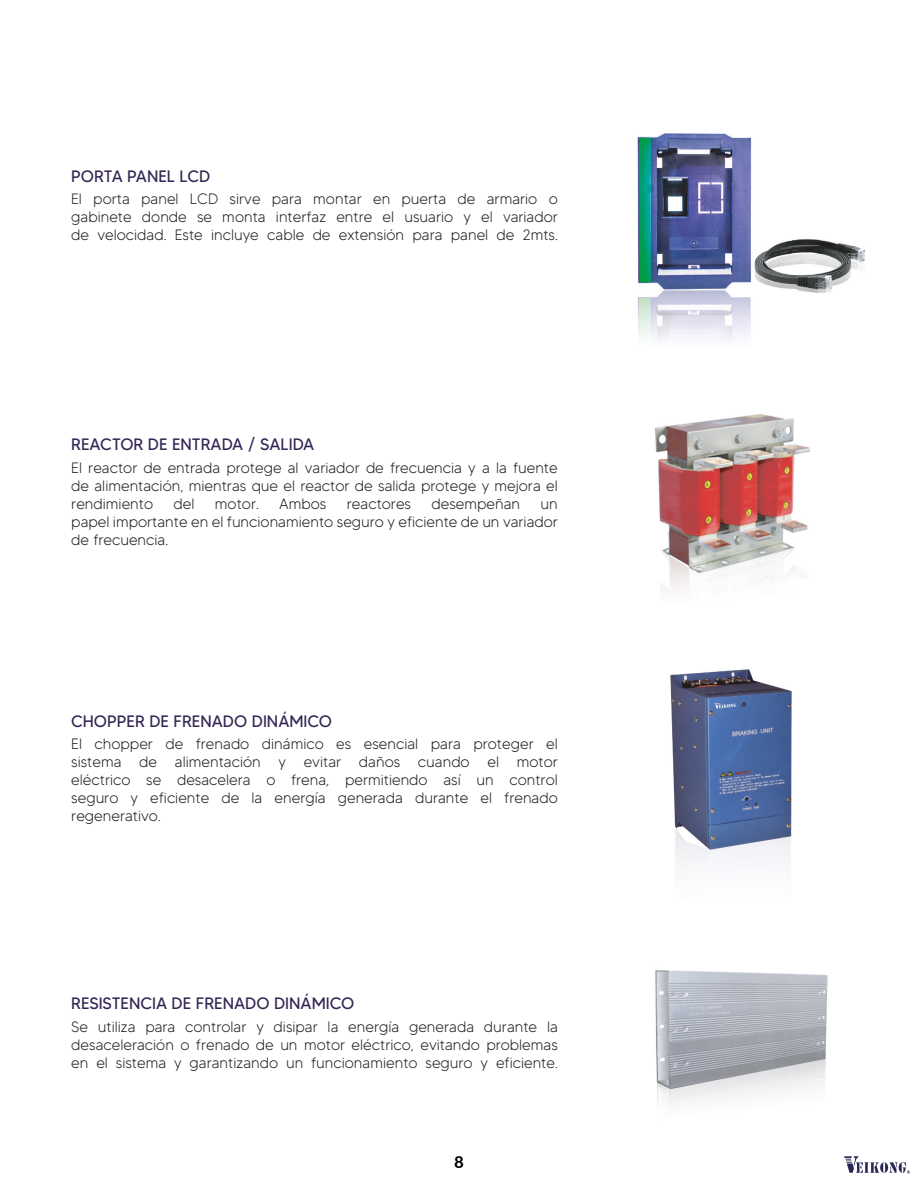
<style>
.page{position:relative;width:918px;height:1188px;background:#fff}
.page>*{position:absolute;margin:0;border:0;box-sizing:border-box;transform-origin:0 0}
.t1{font:16.5px "MADETOMMY";color:#342654}
.t2{font:16.5px "Arial Rounded MT Bold";color:#000}
.t3{font:300 15px/18px "MADETOMMY";color:#1d1d1b;text-align:justify}
</style>
<div class="page">
<svg style="left:844px;top:1156px;width:66px;height:18px"></svg>
<img style="left:791px;top:239px;width:75px;height:54px">
<img style="left:637px;top:133px;width:154px;height:207px">
<img style="left:654px;top:414px;width:156px;height:177px">
<img style="left:670px;top:669px;width:122px;height:196px">
<img style="left:655px;top:970px;width:173px;height:136px">
<p class="t1" style="left:71px;top:166px;width:141px">PORTA PANEL LCD</p>
<p class="t3" style="left:71px;top:190px;width:488px">El porta panel LCD sirve para montar en puerta de armario o gabinete donde se monta interfaz entre el usuario y el variador de velocidad. Este incluye cable de extensión para panel de 2mts.</p>
<p class="t1" style="left:71px;top:434px;width:245px">REACTOR DE ENTRADA / SALIDA</p>
<p class="t3" style="left:71px;top:459px;width:488px">El reactor de entrada protege al variador de frecuencia y a la fuente de alimentación, mientras que el reactor de salida protege y mejora el rendimiento</p>
<p class="t3" style="left:174px;top:495px;width:22px">del</p>
<p class="t3" style="left:215px;top:495px;width:45px">motor.</p>
<p class="t3" style="left:279px;top:495px;width:49px">Ambos</p>
<p class="t3" style="left:347px;top:495px;width:66px">reactores</p>
<p class="t3" style="left:432px;top:495px;width:90px">desempeñan</p>
<p class="t3" style="left:71px;top:495px;width:488px;text-indent:469px">un papel importante en el funcionamiento seguro y eficiente de un variador de frecuencia.</p>
<p class="t1" style="left:71px;top:711px;width:262px">CHOPPER DE FRENADO DINÁMICO</p>
<p class="t3" style="left:71px;top:735px;width:488px">El chopper de frenado dinámico es esencial para proteger el sistema de alimentación y evitar daños cuando el motor eléctrico se desacelera o frena, permitiendo así un control seguro y eficiente de la energía generada durante el frenado regenerativo.</p>
<p class="t1" style="left:71px;top:994px;width:285px">RESISTENCIA DE FRENADO DINÁMICO</p>
<p class="t3" style="left:71px;top:1018px;width:488px">Se utiliza para controlar y disipar la energía generada durante la desaceleración o frenado de un motor eléctrico, evitando problemas en el sistema y garantizando un funcionamiento seguro y eficiente.</p>
<p class="t2" style="left:454px;top:1152px;width:11px">8</p>
</div>
